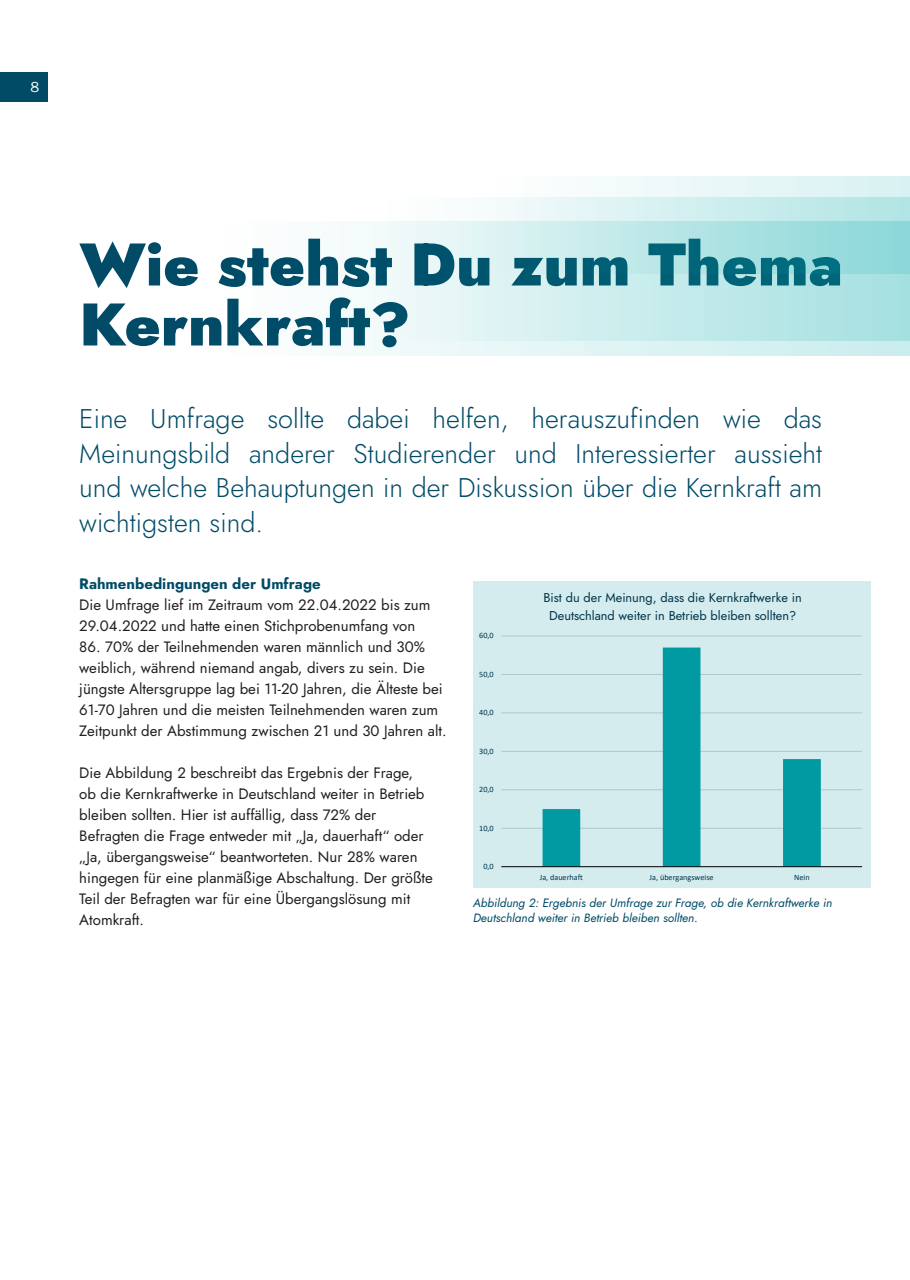
<style>
.page{position:relative;width:910px;height:1280px;background:#fff}
.page>*{position:absolute;margin:0;border:0;box-sizing:border-box;transform-origin:0 0}
.t1{font:900 60px/60px "Jost";color:#014b67}
.Intro{font:300 27px/34.5px "Jost";color:#014b67;text-align:justify}
.Body{font:15px/21px "Jost";color:#231f20}
.Body-2{font:700 15px "Jost";color:#014b67}
.t2{font:15px "Franklin Gothic URW Boo";color:#fff}
.t3{font:12.75px/18.3px "Jost";color:#00354c;text-align:center}
.Small_subtext_Italic{font:italic 12px/15px "Jost";color:#014b67}
.t4{font:8.1px "Calibri";color:#00354c}
</style>
<div class="page">
<div style="left:0;top:72px;width:48px;height:30px;background:#014b67"></div>
<div style="left:220px;top:221px;width:690px;height:134px;background:linear-gradient(to right,#fffeff,#c9eced)"></div>
<div style="left:493px;top:176px;width:417px;height:98px;background:linear-gradient(to right,#fffeff,#d8f1f2)"></div>
<svg style="left:382px;top:197px;width:528px;height:144px;background:#c8ebec"></svg>
<div style="left:473px;top:581px;width:397px;height:307px;background:#d5ecee"></div>
<hr style="left:501px;top:828px;width:361px;height:1px;background:#b6d1d6">
<hr style="left:501px;top:789px;width:361px;height:1px;background:#b7d2d7">
<hr style="left:501px;top:751px;width:361px;height:1px;background:#b1cdd3">
<hr style="left:501px;top:712px;width:361px;height:1px;background:#bcd7db">
<hr style="left:501px;top:674px;width:361px;height:1px;background:#acc9cf">
<hr style="left:501px;top:636px;width:361px;height:1px;background:#c0dade">
<svg style="left:543px;top:647px;width:278px;height:219px"></svg>
<hr style="left:501px;top:866px;width:361px;height:1px;background:#000">
<p class="t2" style="left:31px;top:78px;width:10px">8</p>
<p class="t1" style="left:79px;top:235px;width:765px">Wie stehst Du zum Thema<br>Kernkraft?</p>
<p class="Intro" style="left:79px;top:402px;width:744px">Eine Umfrage sollte dabei helfen, herauszufinden wie das Meinungsbild anderer Studierender und Interessierter aussieht und welche Behauptungen in der Diskussion über die Kernkraft am wichtigsten sind.</p>
<p class="Body-2" style="left:79px;top:573px;width:243px">Rahmenbedingungen der Umfrage</p>
<p class="Body" style="left:79px;top:594px;width:353px">Die Umfrage lief im Zeitraum vom 22.04.2022 bis zum<br>29.04.2022 und hatte einen Stichprobenumfang von</p>
<p class="Body" style="left:79px;top:636px;width:369px">86. 70% der Teilnehmenden waren männlich und 30% weiblich, während niemand angab, divers zu sein. Die jüngste Altersgruppe lag bei 11-20 Jahren, die Älteste bei 61-70 Jahren und die meisten Teilnehmenden waren zum Zeitpunkt der Abstimmung zwischen 21 und 30 Jahren alt.</p>
<p class="Body" style="left:79px;top:762px;width:355px">Die Abbildung 2 beschreibt das Ergebnis der Frage, ob die Kernkraftwerke in Deutschland weiter in Betrieb bleiben sollten. Hier ist auffällig, dass 72% der Befragten die Frage entweder mit „Ja, dauerhaft“ oder „Ja, übergangsweise“ beantworteten. Nur 28% waren hingegen für eine planmäßige Abschaltung. Der größte Teil der Befragten war für eine Übergangslösung mit Atomkraft.</p>
<p class="t4" style="left:479px;top:630px;width:16px">60,0</p>
<p class="t4" style="left:479px;top:668px;width:16px">50,0</p>
<p class="t4" style="left:479px;top:707px;width:16px">40,0</p>
<p class="t4" style="left:479px;top:745px;width:16px">30,0</p>
<p class="t4" style="left:479px;top:784px;width:16px">20,0</p>
<p class="t4" style="left:479px;top:822px;width:16px">10,0</p>
<p class="t4" style="left:483px;top:861px;width:12px">0,0</p>
<p class="t3" style="left:543px;top:588px;width:260px">Bist du der Meinung, dass die Kernkraftwerke in<br>Deutschland weiter in Betrieb bleiben sollten?</p>
<p class="t4" style="left:540px;top:871px;width:45px">Ja, dauerhaft</p>
<p class="t4" style="left:650px;top:871px;width:66px">Ja, übergangsweise</p>
<p class="t4" style="left:794px;top:871px;width:17px">Nein</p>
<p class="Small_subtext_Italic" style="left:473px;top:895px;width:361px">Abbildung 2: Ergebnis der Umfrage zur Frage, ob die Kernkraftwerke in<br>Deutschland weiter in Betrieb bleiben sollten.</p>
</div>
